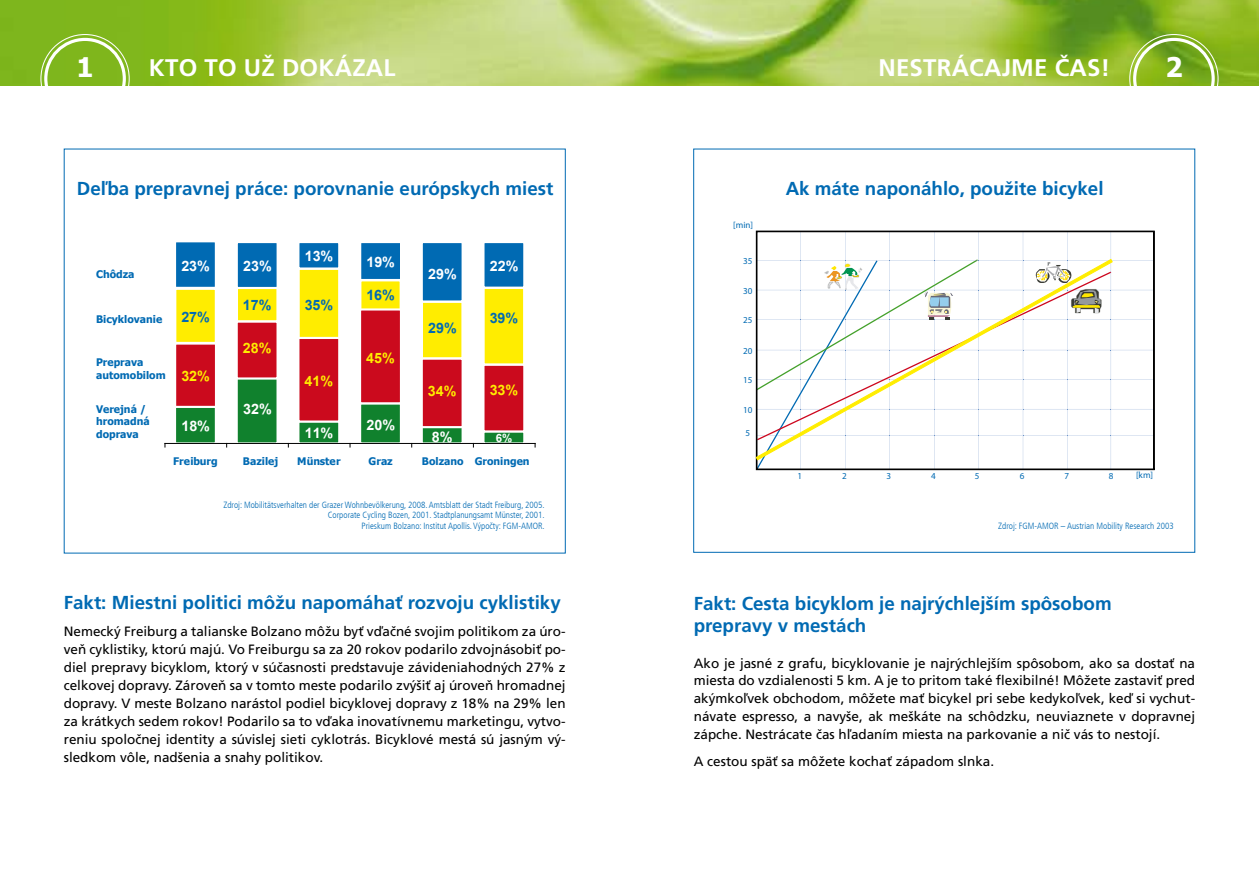
<style>
.page{position:relative;width:1259px;height:893px;background:#fff}
.page>*{position:absolute;margin:0;border:0;box-sizing:border-box;transform-origin:0 0}
.t1{font:700 27px "Tahoma";color:#fff}
.t2{font:700 24px "Frutiger LT Com";letter-spacing:.01em;color:#fff}
.t3{font:700 18.75px/22.5px "Frutiger LT Com";color:#006ab3}
.t4{font:700 14.4px "Arial";letter-spacing:-.005em;color:#fff}
.t5{font:700 14.25px "Arial";letter-spacing:-.005em;color:#ffed00}
.t6{font:700 14.25px "Arial";letter-spacing:-.005em;color:#006ab3}
.t7{font:700 14.25px "Arial";letter-spacing:-.005em;color:#fff}
.t8{font:13.5px/18px "Frutiger LT Com";color:#000;text-align:justify}
.t9{font:700 11.4px "Arial";color:#fff}
.t10{font:700 10.5px/12.6px "Tahoma";color:#006ab3}
.t11{font:9.15px "Myriad Pro";color:#006ab3}
.t12{font:300 condensed 9px/10.8px "Frutiger LT Com";color:#006ab3;text-align:right}
</style>
<div class="page">
<img style="left:0;top:0;width:1259px;height:85px">
<div style="left:44px;top:38px;width:82px;height:81px;border:3px solid #fff;border-radius:50%"></div>
<div style="left:1133px;top:38px;width:81px;height:81px;border:3px solid #fff;border-radius:50%"></div>
<div style="left:175px;top:343px;width:41px;height:65px;background:#cb0a1d"></div>
<div style="left:174px;top:342px;width:43px;height:67px;border:2px solid #fff"></div>
<div style="left:175px;top:407px;width:41px;height:36px;background:#10812d"></div>
<div style="left:174px;top:406px;width:43px;height:38px;border:2px solid #fff"></div>
<div style="left:237px;top:378px;width:40px;height:65px;background:#10812d"></div>
<div style="left:236px;top:377px;width:43px;height:67px;border:2px solid #fff"></div>
<div style="left:298px;top:421px;width:41px;height:22px;background:#10812d"></div>
<div style="left:297px;top:420px;width:43px;height:24px;border:2px solid #fff"></div>
<div style="left:360px;top:403px;width:41px;height:40px;background:#10812d"></div>
<div style="left:359px;top:402px;width:43px;height:43px;border:2px solid #fff"></div>
<svg style="left:419px;top:428px;width:46px;height:15px"></svg>
<div style="left:483px;top:431px;width:41px;height:12px;background:#10812d"></div>
<div style="left:482px;top:430px;width:43px;height:14px;border:2px solid #fff"></div>
<div style="left:175px;top:289px;width:41px;height:54px;background:#ffed00"></div>
<div style="left:174px;top:287px;width:43px;height:57px;border:2px solid #fff"></div>
<div style="left:237px;top:287px;width:41px;height:35px;background:#ffed00"></div>
<div style="left:235px;top:286px;width:44px;height:37px;border:2px solid #fff"></div>
<div style="left:298px;top:269px;width:41px;height:70px;background:#ffed00"></div>
<div style="left:297px;top:267px;width:44px;height:73px;border:2px solid #fff"></div>
<div style="left:360px;top:280px;width:41px;height:34px;background:#ffed00"></div>
<div style="left:359px;top:279px;width:43px;height:37px;border:3px solid #fff"></div>
<div style="left:422px;top:302px;width:41px;height:57px;background:#ffed00"></div>
<div style="left:420px;top:300px;width:44px;height:60px;border:2px solid #fff"></div>
<div style="left:483px;top:288px;width:41px;height:77px;background:#ffed00"></div>
<div style="left:482px;top:286px;width:43px;height:80px;border:2px solid #fff"></div>
<div style="left:175px;top:241px;width:41px;height:47px;background:#006ab3"></div>
<div style="left:174px;top:240px;width:43px;height:49px;border:2px solid #fff"></div>
<div style="left:237px;top:242px;width:41px;height:46px;background:#006ab3"></div>
<div style="left:236px;top:241px;width:43px;height:48px;border:2px solid #fff"></div>
<div style="left:298px;top:242px;width:41px;height:27px;background:#006ab3"></div>
<div style="left:297px;top:241px;width:43px;height:29px;border:2px solid #fff"></div>
<div style="left:360px;top:242px;width:41px;height:38px;background:#006ab3"></div>
<div style="left:359px;top:241px;width:43px;height:40px;border:2px solid #fff"></div>
<div style="left:422px;top:242px;width:41px;height:60px;background:#006ab3"></div>
<div style="left:421px;top:241px;width:43px;height:62px;border:2px solid #fff"></div>
<div style="left:483px;top:242px;width:41px;height:46px;background:#006ab3"></div>
<div style="left:482px;top:241px;width:43px;height:48px;border:2px solid #fff"></div>
<hr style="left:165px;top:443px;width:370px;height:1px;background:#000">
<div style="left:360px;top:309px;width:41px;height:94px;background:#cb0a1d"></div>
<div style="left:359px;top:308px;width:43px;height:96px;border:2px solid #fff"></div>
<div style="left:237px;top:322px;width:40px;height:56px;background:#cb0a1d"></div>
<div style="left:236px;top:321px;width:43px;height:59px;border:2px solid #fff"></div>
<div style="left:298px;top:338px;width:41px;height:84px;background:#cb0a1d"></div>
<div style="left:297px;top:337px;width:43px;height:86px;border:2px solid #fff"></div>
<div style="left:422px;top:359px;width:41px;height:68px;background:#cb0a1d"></div>
<div style="left:421px;top:358px;width:43px;height:70px;border:2px solid #fff"></div>
<div style="left:483px;top:365px;width:41px;height:66px;background:#cb0a1d"></div>
<div style="left:482px;top:364px;width:43px;height:69px;border:2px solid #fff"></div>
<svg style="left:756px;top:231px;width:398px;height:239px"></svg>
<svg style="left:755px;top:258px;width:358px;height:203px"></svg>
<h1 class="t1" style="left:76px;top:48px;width:19px">1</h1>
<h2 class="t2" style="left:149px;top:53px;width:248px">Kto to už dokázal</h2>
<h2 class="t2" style="left:878px;top:53px;width:233px">Nestrácajme čas!</h2>
<h1 class="t1" style="left:1165px;top:48px;width:19px">2</h1>
<h3 class="t3" style="left:77px;top:177px;width:478px">Deľba prepravnej práce: porovnanie európskych miest</h3>
<p class="t10" style="left:96px;top:267px;width:40px">Chôdza</p>
<p class="t10" style="left:96px;top:312px;width:68px">Bicyklovanie</p>
<p class="t10" style="left:96px;top:355px;width:71px">Preprava automobilom</p>
<p class="t10" style="left:96px;top:402px;width:55px">Verejná / hromadná doprava</p>
<p class="t7" style="left:181px;top:256px;width:30px">23%</p>
<p class="t7" style="left:243px;top:256px;width:30px">23%</p>
<p class="t7" style="left:305px;top:246px;width:30px">13%</p>
<p class="t6" style="left:181px;top:307px;width:30px">27%</p>
<p class="t5" style="left:181px;top:366px;width:30px">32%</p>
<p class="t4" style="left:181px;top:416px;width:30px">18%</p>
<p class="t6" style="left:243px;top:296px;width:30px">17%</p>
<p class="t6" style="left:305px;top:295px;width:30px">35%</p>
<p class="t5" style="left:243px;top:339px;width:30px">28%</p>
<p class="t4" style="left:243px;top:400px;width:30px">32%</p>
<p class="t5" style="left:305px;top:371px;width:30px">41%</p>
<p class="t4" style="left:305px;top:423px;width:30px">11%</p>
<p class="t7" style="left:366px;top:252px;width:30px">19%</p>
<p class="t6" style="left:366px;top:286px;width:30px">16%</p>
<p class="t5" style="left:366px;top:348px;width:30px">45%</p>
<p class="t4" style="left:366px;top:415px;width:30px">20%</p>
<p class="t7" style="left:428px;top:264px;width:30px">29%</p>
<p class="t6" style="left:428px;top:319px;width:30px">29%</p>
<p class="t7" style="left:490px;top:256px;width:30px">22%</p>
<p class="t6" style="left:490px;top:309px;width:30px">39%</p>
<p class="t5" style="left:428px;top:381px;width:30px">34%</p>
<p class="t5" style="left:490px;top:380px;width:30px">33%</p>
<p class="t4" style="left:432px;top:427px;width:22px">8%</p>
<p class="t9" style="left:496px;top:430px;width:18px">6%</p>
<p class="t10" style="left:173px;top:454px;width:46px">Freiburg</p>
<p class="t10" style="left:243px;top:454px;width:37px">Bazilej</p>
<p class="t10" style="left:297px;top:454px;width:45px">Münster</p>
<p class="t10" style="left:368px;top:454px;width:26px">Graz</p>
<p class="t10" style="left:422px;top:454px;width:109px">Bolzano Groningen</p>
<p class="t12" style="left:223px;top:499px;width:323px">Zdroj: Mobilitätsverhalten der Grazer Wohnbevölkerung, 2008. Amtsblatt der Stadt Freiburg, 2005.<br>Corporate Cycling Bozen, 2001. Stadtplanungsamt Münster, 2001.<br>Prieskum Bolzano: Institut Apollis. Výpočty: FGM-AMOR.</p>
<h3 class="t3" style="left:64px;top:592px;width:498px">Fakt: M iestni politici môžu napomáhať rozvoju cyklistiky</h3>
<p class="t8" style="left:64px;top:622px;width:503px">Nemecký Freiburg a talianske Bolzano môžu byť vďačné svojim politikom za úro&shy;veň cyklistiky, ktorú majú. Vo Freiburgu sa za 20 rokov podarilo zdvojnásobiť po&shy;diel prepravy bicyklom, ktorý v súčasnosti predstavuje závideniahodných 27% z celkovej dopravy. Zároveň sa v tomto meste podarilo zvýšiť aj úroveň hromadnej dopravy. V meste Bolzano narástol podiel bicyklovej dopravy z 18% na 29% len za krátkych sedem rokov! Podarilo sa to vďaka inovatívnemu marketingu, vytvo&shy;reniu spoločnej identity a súvislej sieti cyklotrás. Bicyklové mestá sú jasným vý&shy;sledkom vôle, nadšenia a snahy politikov.</p>
<p class="t11" style="left:733px;top:219px;width:21px">[min]</p>
<p class="t11" style="left:743px;top:255px;width:11px">35</p>
<p class="t11" style="left:743px;top:285px;width:11px">30</p>
<p class="t11" style="left:743px;top:314px;width:11px">25</p>
<p class="t11" style="left:743px;top:345px;width:11px">20</p>
<p class="t11" style="left:743px;top:374px;width:11px">15</p>
<p class="t11" style="left:743px;top:404px;width:11px">10</p>
<p class="t11" style="left:745px;top:427px;width:6px">5</p>
<h3 class="t3" style="left:785px;top:178px;width:319px">Ak máte naponáhlo, použite bicykel</h3>
<p class="t11" style="left:797px;top:470px;width:6px">1</p>
<p class="t11" style="left:842px;top:470px;width:6px">2</p>
<p class="t11" style="left:886px;top:470px;width:6px">3</p>
<p class="t11" style="left:931px;top:470px;width:6px">4</p>
<p class="t11" style="left:975px;top:470px;width:6px">5</p>
<p class="t11" style="left:1020px;top:470px;width:6px">6</p>
<p class="t11" style="left:1064px;top:470px;width:6px">7</p>
<p class="t11" style="left:1108px;top:470px;width:6px">8</p>
<p class="t11" style="left:1136px;top:470px;width:19px">[km]</p>
<p class="t12" style="left:998px;top:521px;width:177px">Zdroj: FGM-AMOR – Austrian Mobility Research 2003</p>
<h3 class="t3" style="left:694px;top:592px;width:419px">Fakt: Cesta bicyklom je najrýchlejším spôsobom prepravy v mestách</h3>
<p class="t8" style="left:694px;top:654px;width:503px">Ako je jasné z grafu, bicyklovanie je najrýchlejším spôsobom, ako sa dostať na miesta do vzdialenosti 5 km. A je to pritom také flexibilné! Môžete zastaviť pred akýmkoľvek obchodom, môžete mať bicykel pri sebe kedykoľvek, keď si vychut&shy;návate espresso, a navyše, ak meškáte na schôdzku, neuviaznete v dopravnej zápche. Nestrácate čas hľadaním miesta na parkovanie a nič vás to nestojí.</p>
<p class="t8" style="left:694px;top:752px;width:302px">A cestou späť sa môžete kochať západom slnka.</p>
</div>
